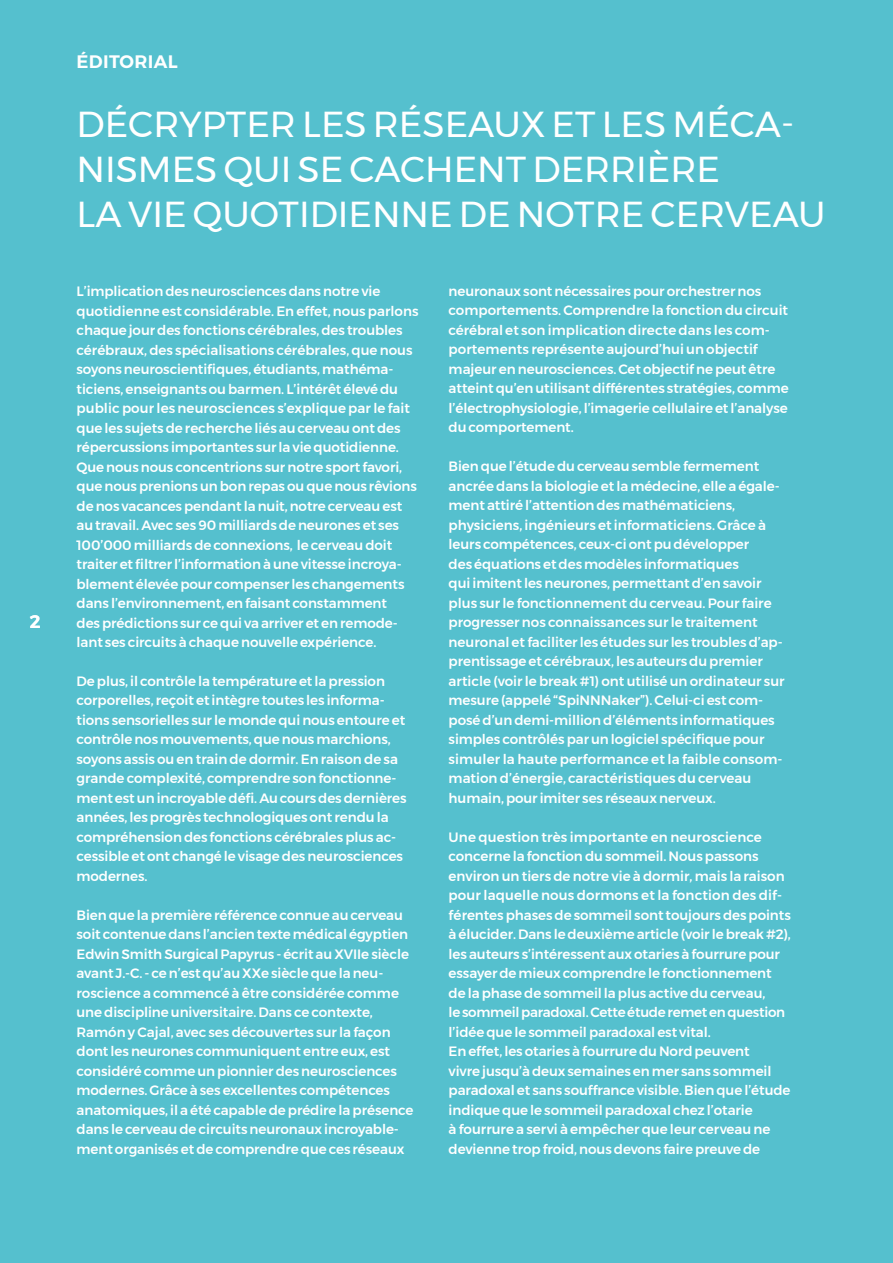
<style>
.page{position:relative;width:893px;height:1263px;background:#55c0ce}
.page>*{position:absolute;margin:0;border:0;box-sizing:border-box;transform-origin:0 0}
.t1{font:36px/45px "Montserrat";color:#fff}
.t2{font:600 18px "Montserrat";letter-spacing:.02em;color:#fff}
.t3{font:500 13.5px/19.5px "Montserrat";letter-spacing:-.005em;color:#fff}
</style>
<div class="page">
<h2 class="t2" style="left:30px;top:607px;width:12px">2</h2>
<h2 class="t2" style="left:77px;top:48px;width:103px">ÉDITORIAL</h2>
<h1 class="t1" style="left:77px;top:102px;width:751px">DÉCRYPTER LES RÉSEAUX ET LES MÉCA-<br>NISMES QUI SE CACHENT DERRIÈRE<br>LA VIE QUOTIDIENNE DE NOTRE CERVEAU</h1>
<p class="t3" style="left:77px;top:281px;width:343px">L’implication des neurosciences dans notre vie quotidienne est considérable. En effet, nous parlons chaque jour des fonctions cérébrales, des troubles cérébraux, des spécialisations cérébrales, que nous soyons neuroscientifiques, étudiants, mathéma&shy;ticiens, enseignants ou barmen. L’intérêt élevé du public pour les neurosciences s’explique par le fait que les sujets de recherche liés au cerveau ont des répercussions importantes sur la vie quotidienne.<br>Que nous nous concentrions sur notre sport favori, que nous prenions un bon repas ou que nous rêvions de nos vacances pendant la nuit, notre cerveau est au travail. Avec ses 90 milliards de neurones et ses 100’000 milliards de connexions, le cerveau doit traiter et filtrer l’information à une vitesse incroya&shy;blement élevée pour compenser les changements dans l’environnement, en faisant constamment<br>des prédictions sur ce qui va arriver et en remode&shy;lant ses circuits à chaque nouvelle expérience.</p>
<p class="t3" style="left:77px;top:671px;width:332px">De plus, il contrôle la température et la pression corporelles, reçoit et intègre toutes les informa&shy;tions sensorielles sur le monde qui nous entoure et contrôle nos mouvements, que nous marchions, soyons assis ou en train de dormir. En raison de sa grande complexité, comprendre son fonctionne&shy;ment est un incroyable défi. Au cours des dernières années, les progrès technologiques ont rendu la compréhension des fonctions cérébrales plus ac&shy;cessible et ont changé le visage des neurosciences modernes.</p>
<p class="t3" style="left:77px;top:905px;width:338px">Bien que la première référence connue au cerveau soit contenue dans l’ancien texte médical égyptien Edwin Smith Surgical Papyrus - écrit au XVIIe siècle avant J.-C. - ce n’est qu’au XXe siècle que la neu&shy;roscience a commencé à être considérée comme une discipline universitaire. Dans ce contexte, Ramón y Cajal, avec ses découvertes sur la façon dont les neurones communiquent entre eux, est considéré comme un pionnier des neurosciences modernes. Grâce à ses excellentes compétences anatomiques, il a été capable de prédire la présence dans le cerveau de circuits neuronaux incroyable&shy;ment organisés et de comprendre que ces réseaux</p>
<p class="t3" style="left:449px;top:281px;width:342px">neuronaux sont nécessaires pour orchestrer nos comportements. Comprendre la fonction du circuit cérébral et son implication directe dans les com&shy;portements représente aujourd’hui un objectif majeur en neurosciences. Cet objectif ne peut être atteint qu’en utilisant différentes stratégies, comme l’électrophysiologie, l’imagerie cellulaire et l’analyse du comportement.</p>
<p class="t3" style="left:449px;top:457px;width:338px">Bien que l’étude du cerveau semble fermement ancrée dans la biologie et la médecine, elle a égale&shy;ment attiré l’attention des mathématiciens, physiciens, ingénieurs et informaticiens. Grâce à leurs compétences, ceux-ci ont pu développer<br>des équations et des modèles informatiques<br>qui imitent les neurones, permettant d’en savoir plus sur le fonctionnement du cerveau. Pour faire progresser nos connaissances sur le traitement neuronal et faciliter les études sur les troubles d’ap&shy;prentissage et cérébraux, les auteurs du premier article (voir le break #1) ont utilisé un ordinateur sur mesure (appelé “SpiNNNaker”). Celui-ci est com&shy;posé d’un demi-million d’éléments informatiques simples contrôlés par un logiciel spécifique pour simuler la haute performance et la faible consom&shy;mation d’énergie, caractéristiques du cerveau humain, pour imiter ses réseaux nerveux.</p>
<p class="t3" style="left:449px;top:827px;width:344px">Une question très importante en neuroscience concerne la fonction du sommeil. Nous passons environ un tiers de notre vie à dormir, mais la raison pour laquelle nous dormons et la fonction des dif&shy;férentes phases de sommeil sont toujours des points à élucider. Dans le deuxième article (voir le break #2), les auteurs s’intéressent aux otaries à fourrure pour essayer de mieux comprendre le fonctionnement de la phase de sommeil la plus active du cerveau,<br>le sommeil paradoxal. Cette étude remet en question l’idée que le sommeil paradoxal est vital.<br>En effet, les otaries à fourrure du Nord peuvent<br>vivre jusqu’à deux semaines en mer sans sommeil paradoxal et sans souffrance visible. Bien que l’étude indique que le sommeil paradoxal chez l’otarie<br>à fourrure a servi à empêcher que leur cerveau ne devienne trop froid, nous devons faire preuve de</p>
</div>
